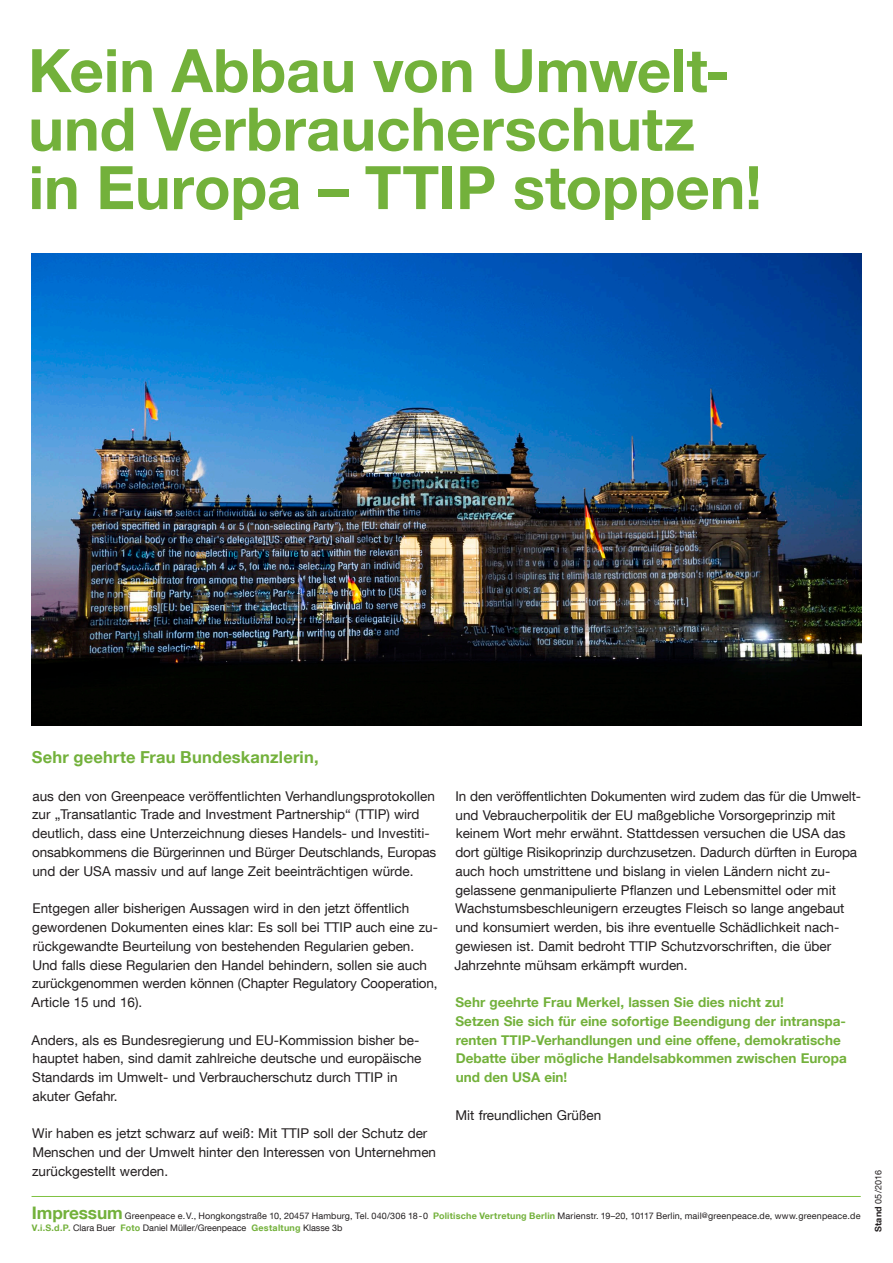
<style>
.page{position:relative;width:893px;height:1263px;background:#fff}
.page>*{position:absolute;margin:0;border:0;box-sizing:border-box;transform-origin:0 0}
.t1{font:700 60px/58.5px "Helvetica Neue LT Com";color:#73b13b}
.t2{font:700 16.5px "Helvetica Neue LT Com";letter-spacing:.01em;color:#73b13b}
.t3{font:13.5px/18.8px "Helvetica Neue LT Com";color:#231f20}
.t4{font:700 13.5px/18.8px "Helvetica Neue LT Com";color:#73b13b}
.t5{font:9px/12.8px "Helvetica Neue LT Com";letter-spacing:.015em;color:#231f20}
.s1{font-weight:700;font-size:17.25px;color:#73b13b}
.s2{font-weight:700;color:#73b13b}
.s3{font-size:7.5px}
.s4{font-weight:700}
</style>
<div class="page">
<img style="left:32px;top:253px;width:829px;height:473px">
<hr style="left:32px;top:1196px;width:829px;height:1px;background:#7fc241">
<h1 class="t1" style="left:28px;top:50px;width:735px">Kein Abbau von Umwelt&shy;und Verbraucherschutz<br>in Europa – TTIP stoppen!</h1>
<p class="t2" style="left:32px;top:751px;width:288px">Sehr geehrte Frau Bundeskanzlerin,</p>
<p class="t3" style="left:32px;top:788px;width:406px">aus den von Greenpeace veröffentlichten Verhandlungsprotokollen zur „Transatlantic Trade and Investment Partnership“ (TTIP) wird deutlich, dass eine Unterzeichnung dieses Handels- und Investiti&shy;onsabkommens die Bürgerinnen und Bürger Deutschlands, Europas und der USA massiv und auf lange Zeit beeinträchtigen würde.</p>
<p class="t3" style="left:32px;top:901px;width:408px">Entgegen aller bisherigen Aussagen wird in den jetzt öffentlich gewordenen Dokumenten eines klar: Es soll bei TTIP auch eine zu&shy;rückgewandte Beurteilung von bestehenden Regularien geben.<br>Und falls diese Regularien den Handel behindern, sollen sie auch zurückgenommen werden können (Chapter Regulatory Cooperation, Article 15 und 16).</p>
<p class="t3" style="left:32px;top:1032px;width:391px">Anders, als es Bundesregierung und EU-Kommission bisher be&shy;hauptet haben, sind damit zahlreiche deutsche und europäische Standards im Umwelt- und Verbraucherschutz durch TTIP in akuter Gefahr.</p>
<p class="t3" style="left:32px;top:1126px;width:405px">Wir haben es jetzt schwarz auf weiß: Mit TTIP soll der Schutz der<br>Menschen und der Umwelt hinter den Interessen von Unternehmen zurückgestellt werden.</p>
<p class="t3" style="left:454px;top:788px;width:408px">In den veröffentlichten Dokumenten wird zudem das für die Umwelt&shy;und Vebraucherpolitik der EU maßgebliche Vorsorgeprinzip mit keinem Wort mehr erwähnt. Stattdessen versuchen die USA das dort gültige Risikoprinzip durchzusetzen. Dadurch dürften in Europa auch hoch umstrittene und bislang in vielen Ländern nicht zu&shy;gelassene genmanipulierte Pflanzen und Lebensmittel oder mit Wachstumsbeschleunigern erzeugtes Fleisch so lange angebaut und konsumiert werden, bis ihre eventuelle Schädlichkeit nach&shy;gewiesen ist. Damit bedroht TTIP Schutzvorschriften, die über Jahrzehnte mühsam erkämpft wurden.</p>
<p class="t4" style="left:456px;top:995px;width:393px">Sehr geehrte Frau Merkel, lassen Sie dies nicht zu!<br>Setzen Sie sich für eine sofortige Beendigung der intranspa&shy;renten TTIP-Verhandlungen und eine offene, demokratische Debatte über mögliche Handelsabkommen zwischen Europa und den USA ein!</p>
<p class="t3" style="left:455px;top:1107px;width:147px">Mit freundlichen Grüßen</p>
<p class="t5" style="left:32px;top:1210px;width:830px"><span class="s1">Impressum</span> Greenpeace e.V., Hongkongstraße 10, 20457 Hamburg, Tel. 040/306 18-0 <span class="s2">Politische Vertretung Berlin</span> Marienstr. 19–20, 10117 Berlin, mail<span class="s3">@</span>greenpeace.de, www.greenpeace.de<br><span class="s2">V.i.S.d.P.</span> Clara Buer <span class="s2">Foto</span> Daniel Müller/Greenpeace <span class="s2">Gestaltung</span> Klasse 3b</p>
<p class="t5" style="left:873px;top:1232px;width:64px;rotate:-90deg"><span class="s4">Stand</span> 05/2016</p>
</div>
